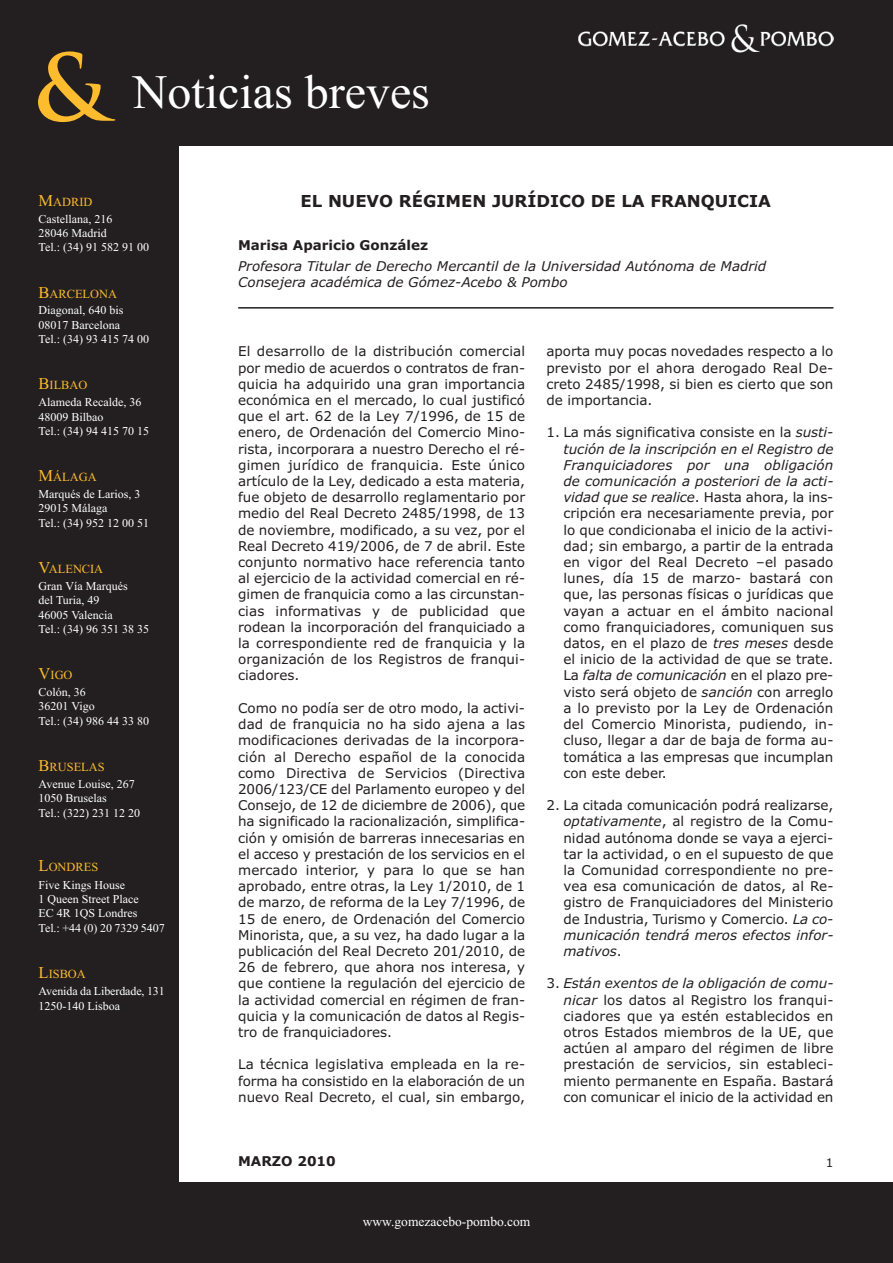
<style>
.page{position:relative;width:893px;height:1263px;background:#fff}
.page>*{position:absolute;margin:0;border:0;box-sizing:border-box;transform-origin:0 0}
.t1{font:48px "Times New Roman";color:#fff}
.t2{font:700 16.5px "Verdana";color:#231f20}
.t3{font:13.5px/16.2px "Verdana";color:#231f20;text-align:justify}
.t4{font:italic 13.5px/16.2px "Verdana";color:#231f20}
.t5{font:700 13.5px "Verdana";color:#231f20}
.t6{font:13.5px "Times New Roman";color:#fff}
.t7{font:12.3px "Times New Roman";color:#fdbb2e}
.t8{font:12px/14.4px "Times New Roman";color:#fff}
.t9{font:12px "Verdana";color:#231f20}
.s1{font-family:"Trajan Pro";font-weight:700;font-size:90px;color:#fdbb2e}
.s2{font-size:16.5px}
.s3{font-style:italic}
</style>
<div class="page">
<div style="left:0;top:0;width:893px;height:146px;background:#231f20"></div>
<div style="left:0;top:0;width:178px;height:1263px;background:#231f20"></div>
<img style="left:578px;top:24px;width:255px;height:29px">
<div style="left:0;top:1183px;width:893px;height:80px;background:#231f20"></div>
<hr style="left:238px;top:307px;width:595px;height:2px;background:#231f20">
<h1 class="t1" style="left:33px;top:64px;width:399px"><span class="s1">&amp;</span> Noticias breves</h1>
<p class="t7" style="left:39px;top:194px;width:55px"><span class="s2">M</span>ADRID</p>
<p class="t8" style="left:39px;top:211px;width:112px">Castellana, 216<br>28046 Madrid<br>Tel.: (34) 91 582 91 00</p>
<p class="t7" style="left:39px;top:286px;width:80px"><span class="s2">B</span>ARCELONA</p>
<p class="t8" style="left:39px;top:303px;width:112px">Diagonal, 640 bis<br>08017 Barcelona<br>Tel.: (34) 93 415 74 00</p>
<p class="t7" style="left:39px;top:378px;width:50px"><span class="s2">B</span>ILBAO</p>
<p class="t8" style="left:39px;top:395px;width:112px">Alameda Recalde, 36<br>48009 Bilbao<br>Tel.: (34) 94 415 70 15</p>
<p class="t7" style="left:39px;top:470px;width:59px"><span class="s2">M</span>ÁLAGA</p>
<p class="t8" style="left:39px;top:487px;width:112px">Marqués de Larios, 3<br>29015 Málaga<br>Tel.: (34) 952 12 00 51</p>
<p class="t7" style="left:39px;top:562px;width:66px"><span class="s2">V</span>ALENCIA</p>
<p class="t8" style="left:39px;top:578px;width:112px">Gran Vía Marqués<br>del Turia, 49<br>46005 Valencia<br>Tel.: (34) 96 351 38 35</p>
<p class="t7" style="left:39px;top:668px;width:35px"><span class="s2">V</span>IGO</p>
<p class="t8" style="left:39px;top:685px;width:112px">Colón, 36<br>36201 Vigo<br>Tel.: (34) 986 44 33 80</p>
<p class="t7" style="left:39px;top:760px;width:68px"><span class="s2">B</span>RUSELAS</p>
<p class="t8" style="left:39px;top:776px;width:103px">Avenue Louise, 267<br>1050 Bruselas<br>Tel.: (322) 231 12 20</p>
<p class="t7" style="left:39px;top:860px;width:61px"><span class="s2">L</span>ONDRES</p>
<p class="t8" style="left:39px;top:877px;width:128px">Five Kings House<br>1 Queen Street Place<br>EC 4R 1QS Londres<br>Tel.: +44 (0) 20 7329 5407</p>
<p class="t7" style="left:39px;top:967px;width:49px"><span class="s2">L</span>ISBOA</p>
<p class="t8" style="left:39px;top:983px;width:128px;line-height:14.9px">Avenida da Liberdade, 131<br>1250-140 Lisboa</p>
<p class="t2" style="left:301px;top:192px;width:472px">EL NUEVO RÉGIMEN JURÍDICO DE LA FRANQUICIA</p>
<p class="t5" style="left:238px;top:237px;width:192px">Marisa Aparicio González</p>
<p class="t4" style="left:238px;top:258px;width:530px">Profesora Titular de Derecho Mercantil de la Universidad Autónoma de Madrid<br>Consejera académica de Gómez-Acebo &amp; Pombo</p>
<p class="t3" style="left:238px;top:344px;width:289px">El desarrollo de la distribución comercial por medio de acuerdos o contratos de fran&shy;quicia ha adquirido una gran importancia económica en el mercado, lo cual justificó que el art. 62 de la Ley 7/1996, de 15 de enero, de Ordenación del Comercio Mino&shy;rista, incorporara a nuestro Derecho el ré&shy;gimen jurídico de franquicia. Este único artículo de la Ley, dedicado a esta materia, fue objeto de desarrollo reglamentario por medio del Real Decreto 2485/1998, de 13 de noviembre, modificado, a su vez, por el Real Decreto 419/2006, de 7 de abril. Este conjunto normativo hace referencia tanto al ejercicio de la actividad comercial en ré&shy;gimen de franquicia como a las circunstan&shy;cias informativas y de publicidad que rodean la incorporación del franquiciado a la correspondiente red de franquicia y la organización de los Registros de franqui&shy;ciadores.</p>
<p class="t3" style="left:238px;top:700px;width:289px">Como no podía ser de otro modo, la activi&shy;dad de franquicia no ha sido ajena a las modificaciones derivadas de la incorpora&shy;ción al Derecho español de la conocida como Directiva de Servicios (Directiva 2006/123/CE del Parlamento europeo y del Consejo, de 12 de diciembre de 2006), que ha significado la racionalización, simplifica&shy;ción y omisión de barreras innecesarias en el acceso y prestación de los servicios en el mercado interior, y para lo que se han aprobado, entre otras, la Ley 1/2010, de 1 de marzo, de reforma de la Ley 7/1996, de 15 de enero, de Ordenación del Comercio Minorista, que, a su vez, ha dado lugar a la publicación del Real Decreto 201/2010, de 26 de febrero, que ahora nos interesa, y que contiene la regulación del ejercicio de la actividad comercial en régimen de fran&shy;quicia y la comunicación de datos al Regis&shy;tro de franquiciadores.</p>
<p class="t3" style="left:238px;top:1056px;width:289px">La técnica legislativa empleada en la re&shy;forma ha consistido en la elaboración de un nuevo Real Decreto, el cual, sin embargo,</p>
<p class="t3" style="left:546px;top:344px;width:289px">aporta muy pocas novedades respecto a lo previsto por el ahora derogado Real De&shy;creto 2485/1998, si bien es cierto que son de importancia.</p>
<p class="t3" style="left:563px;top:425px;width:272px;text-indent:-17px">1. La más significativa consiste en la <span class="s3">susti&shy;tución de la inscripción en el Registro de Franquiciadores por una obligación de comunicación a posteriori de la acti&shy;vidad que se realice</span>. Hasta ahora, la ins&shy;cripción era necesariamente previa, por lo que condicionaba el inicio de la activi&shy;dad; sin embargo, a partir de la entrada en vigor del Real Decreto –el pasado lunes, día 15 de marzo- bastará con que, las personas físicas o jurídicas que vayan a actuar en el ámbito nacional como franquiciadores, comuniquen sus datos, en el plazo de <span class="s3">tres meses</span> desde el inicio de la actividad de que se trate.<br>La <span class="s3">falta de comunicación</span> en el plazo pre&shy;visto será objeto de <span class="s3">sanción</span> con arreglo a lo previsto por la Ley de Ordenación del Comercio Minorista, pudiendo, in&shy;cluso, llegar a dar de baja de forma au&shy;tomática a las empresas que incumplan con este deber.</p>
<p class="t3" style="left:563px;top:797px;width:272px;text-indent:-17px">2. La citada comunicación podrá realizarse, <span class="s3">optativamente</span>, al registro de la Comu&shy;nidad autónoma donde se vaya a ejerci&shy;tar la actividad, o en el supuesto de que la Comunidad correspondiente no pre&shy;vea esa comunicación de datos, al Re&shy;gistro de Franquiciadores del Ministerio de Industria, Turismo y Comercio. <span class="s3">La co&shy;municación tendrá meros efectos infor&shy;mativos</span>.</p>
<p class="t3" style="left:563px;top:975px;width:272px;text-indent:-17px">3. <span class="s3">Están exentos de la obligación de comu&shy;nicar</span> los datos al Registro los franqui&shy;ciadores que ya estén establecidos en otros Estados miembros de la UE, que actúen al amparo del régimen de libre prestación de servicios, sin estableci&shy;miento permanente en España. Bastará con comunicar el inicio de la actividad en</p>
<p class="t5" style="left:238px;top:1154px;width:99px">MARZO 2010</p>
<p class="t9" style="left:826px;top:1155px;width:9px">1</p>
<p class="t6" style="left:363px;top:1213px;width:169px">www.gomezacebo-pombo.com</p>
</div>
